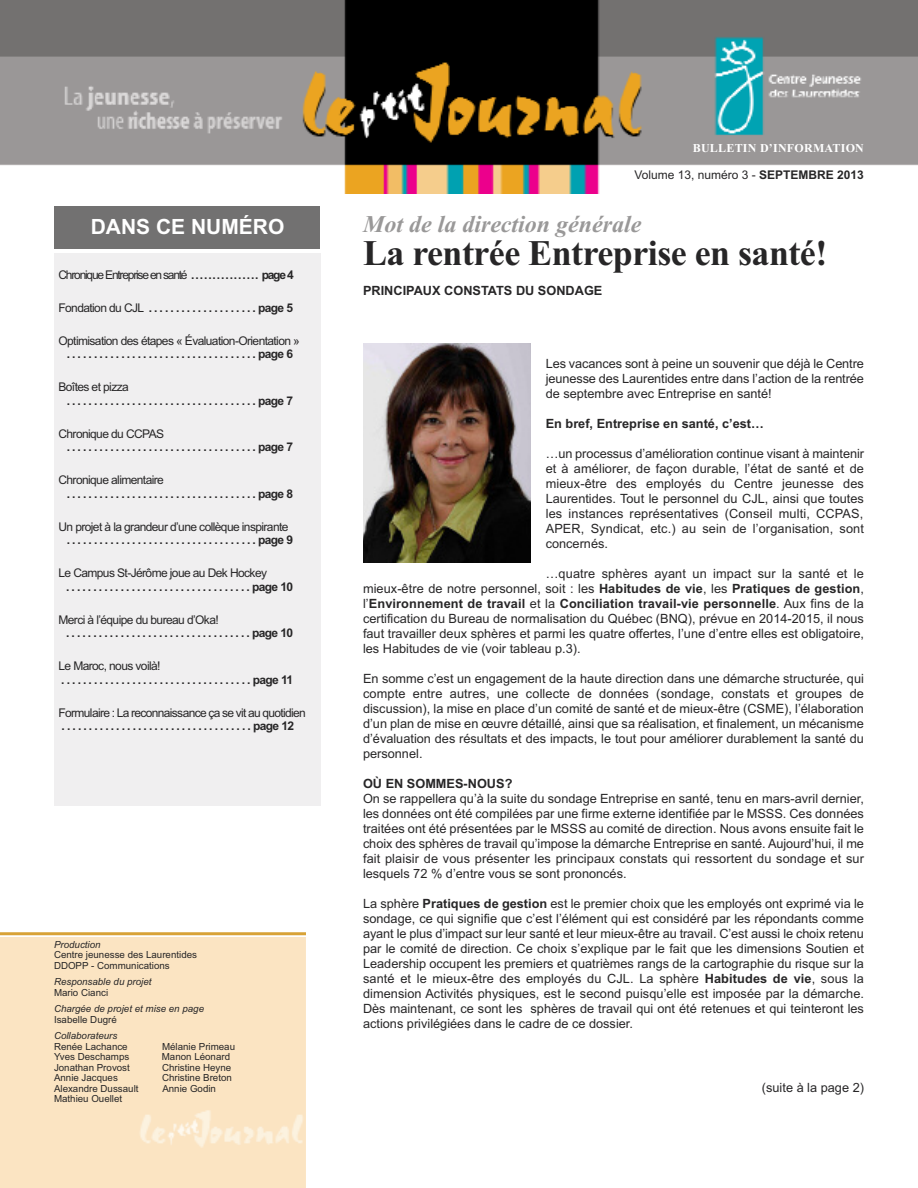
<style>
.page{position:relative;width:918px;height:1188px;background:#fff}
.page>*{position:absolute;margin:0;border:0;box-sizing:border-box;transform-origin:0 0}
.t1{font:700 36px "Times New Roman";letter-spacing:-.015em;color:#272627}
.t2{font:italic 700 24px "Times New Roman";color:#999898}
.t3{font:700 21px "Arial";color:#fff}
.t4{font:12.75px/15px "Arial";color:#272627;text-align:justify}
.t5{font:700 12.75px "Arial";color:#272627}
.t6{font:700 12px "Arial";letter-spacing:-.05em;color:#272627}
.t7{font:12px "Arial";letter-spacing:-.05em;color:#272627}
.t8{font:12px "Arial";letter-spacing:-.1em;color:#272627}
.t9{font:12px "Arial";color:#272627}
.t10{font:700 12px "Times New Roman";letter-spacing:.02em;color:#fff}
.t11{font:9.75px/10.5px "Arial";color:#272627}
.t12{font:italic 9.75px "Arial";color:#272627}
.s1{font-weight:700}
.s2{font-weight:400}
</style>
<div class="page">
<img style="left:0;top:0;width:918px;height:194px">
<div style="left:0;top:937px;width:306px;height:251px;background:#fbe4c2"></div>
<hr style="left:0;top:932px;width:306px;height:3px;background:#d8a236">
<div style="left:54px;top:254px;width:267px;height:552px;background:#f0eff0"></div>
<div style="left:54px;top:206px;width:266px;height:43px;background:#727171"></div>
<img style="left:363px;top:344px;width:168px;height:218px">
<h3 class="t3" style="left:91px;top:215px;width:195px">DANS CE NUMÉRO</h3>
<p class="t8" style="left:58px;top:268px;width:237px">Chronique Entreprise en santé <span class="s1">. . . . . . . . . . . . . . . . page 4</span></p>
<p class="t6" style="left:58px;top:301px;width:236px"><span class="s2">FondationduCJL</span> ....................page5</p>
<p class="t7" style="left:59px;top:334px;width:243px">Optimisation des étapes « Évaluation-Orientation »</p>
<p class="t6" style="left:67px;top:347px;width:228px">...................................page6</p>
<p class="t7" style="left:59px;top:380px;width:72px">Boîtes et pizza</p>
<p class="t6" style="left:67px;top:394px;width:228px">...................................page7</p>
<p class="t7" style="left:59px;top:427px;width:107px">Chronique du CCPAS</p>
<p class="t6" style="left:67px;top:440px;width:228px">...................................page7</p>
<p class="t7" style="left:59px;top:473px;width:107px">Chronique alimentaire</p>
<p class="t6" style="left:67px;top:487px;width:228px">...................................page8</p>
<p class="t7" style="left:59px;top:520px;width:232px">Un projet à la grandeur d’une collèque inspirante</p>
<p class="t6" style="left:67px;top:533px;width:228px">...................................page9</p>
<p class="t7" style="left:59px;top:566px;width:210px">Le Campus St-Jérôme joue au Dek Hockey</p>
<p class="t6" style="left:66px;top:580px;width:229px">..................................page10</p>
<p class="t7" style="left:59px;top:613px;width:162px">Merci à l’équipe du bureau d’Oka!</p>
<p class="t6" style="left:66px;top:626px;width:229px">..................................page10</p>
<p class="t7" style="left:59px;top:659px;width:104px">Le Maroc, nous voilà!</p>
<p class="t6" style="left:61px;top:673px;width:233px">...................................page11</p>
<p class="t7" style="left:59px;top:706px;width:249px">Formulaire : La reconnaissance ça se vit au quotidien</p>
<p class="t6" style="left:62px;top:719px;width:234px">...................................page12</p>
<p class="t12" style="left:54px;top:939px;width:48px">Production</p>
<p class="t11" style="left:54px;top:949px;width:145px">Centre jeunesse des Laurentides<br>DDOPP - Communications</p>
<p class="t12" style="left:54px;top:976px;width:99px">Responsable du projet</p>
<p class="t11" style="left:54px;top:987px;width:56px">Mario Cianci</p>
<p class="t12" style="left:54px;top:1003px;width:152px">Chargée de projet et mise en page</p>
<p class="t11" style="left:54px;top:1014px;width:64px">Isabelle Dugré</p>
<p class="t12" style="left:54px;top:1030px;width:65px">Collaborateurs</p>
<p class="t11" style="left:54px;top:1041px;width:75px">Renée Lachance</p>
<p class="t11" style="left:162px;top:1041px;width:75px">Mélanie Primeau</p>
<p class="t11" style="left:54px;top:1051px;width:77px">Yves Deschamps</p>
<p class="t11" style="left:162px;top:1051px;width:70px">Manon Léonard</p>
<p class="t11" style="left:54px;top:1062px;width:77px">Jonathan Provost</p>
<p class="t11" style="left:162px;top:1062px;width:71px">Christine Heyne</p>
<p class="t11" style="left:54px;top:1072px;width:65px">Annie Jacques</p>
<p class="t11" style="left:162px;top:1072px;width:71px">Christine Breton</p>
<p class="t11" style="left:54px;top:1083px;width:86px">Alexandre Dussault</p>
<p class="t11" style="left:162px;top:1083px;width:55px">Annie Godin</p>
<p class="t11" style="left:54px;top:1093px;width:70px">Mathieu Ouellet</p>
<p class="t10" style="left:693px;top:141px;width:173px">BULLETIN D’INFORMATION</p>
<p class="t9" style="left:635px;top:168px;width:231px">Volume 13, numéro 3 - <span class="s1">SEPTEMBRE 2013</span></p>
<h2 class="t2" style="left:363px;top:210px;width:280px">Mot de la direction générale</h2>
<h1 class="t1" style="left:363px;top:232px;width:466px">La rentrée Entreprise en santé!</h1>
<p class="t5" style="left:363px;top:283px;width:241px">PRINCIPAUX CONSTATS DU SONDAGE</p>
<p class="t4" style="left:546px;top:356px;width:320px">Les vacances sont à peine un souvenir que déjà le Centre jeunesse des Laurentides entre dans l’action de la rentrée de septembre avec Entreprise en santé!</p>
<p class="t5" style="left:546px;top:416px;width:220px">En bref, Entreprise en santé, c’est…</p>
<p class="t4" style="left:546px;top:446px;width:320px">…un processus d’amélioration continue visant à maintenir et à améliorer, de façon durable, l’état de santé et de mieux-être des employés du Centre jeunesse des Laurentides. Tout le personnel du CJL, ainsi que toutes les instances représentatives (Conseil multi, CCPAS, APER, Syndicat, etc.) au sein de l’organisation, sont concernés.</p>
<p class="t4" style="left:363px;top:566px;width:502px;text-indent:183px">…quatre sphères ayant un impact sur la santé et le mieux-être de notre personnel, soit : les <span class="s1">Habitudes de vie</span>, les <span class="s1">Pratiques de gestion</span>, l’<span class="s1">Environnement de travail</span> et la <span class="s1">Conciliation travail-vie personnelle</span>. Aux fins de la certification du Bureau de normalisation du Québec (BNQ), prévue en 2014-2015, il nous faut travailler deux sphères et parmi les quatre offertes, l’une d’entre elles est obligatoire, les Habitudes de vie (voir tableau p.3).</p>
<p class="t4" style="left:363px;top:671px;width:502px">En somme c’est un engagement de la haute direction dans une démarche structurée, qui compte entre autres, une collecte de données (sondage, constats et groupes de discussion), la mise en place d’un comité de santé et de mieux-être (CSME), l’élaboration d’un plan de mise en œuvre détaillé, ainsi que sa réalisation, et finalement, un mécanisme d’évaluation des résultats et des impacts, le tout pour améliorer durablement la santé du personnel.</p>
<p class="t5" style="left:363px;top:776px;width:151px">OÙ EN SOMMES-NOUS?</p>
<p class="t4" style="left:363px;top:791px;width:503px">On se rappellera qu’à la suite du sondage Entreprise en santé, tenu en mars-avril dernier, les données ont été compilées par une firme externe identifiée par le MSSS. Ces données traitées ont été présentées par le MSSS au comité de direction. Nous avons ensuite fait le choix des sphères de travail qu’impose la démarche Entreprise en santé. Aujourd’hui, il me fait plaisir de vous présenter les principaux constats qui ressortent du sondage et sur lesquels 72 % d’entre vous se sont prononcés.</p>
<p class="t4" style="left:363px;top:896px;width:503px">La sphère <span class="s1">Pratiques de gestion</span> est le premier choix que les employés ont exprimé via le sondage, ce qui signifie que c’est l’élément qui est considéré par les répondants comme ayant le plus d’impact sur leur santé et leur mieux-être au travail. C’est aussi le choix retenu par le comité de direction. Ce choix s’explique par le fait que les dimensions Soutien et Leadership occupent les premiers et quatrièmes rangs de la cartographie du risque sur la santé et le mieux-être des employés du CJL. La sphère <span class="s1">Habitudes de vie</span>, sous la dimension Activités physiques, est le second puisqu’elle est imposée par la démarche.<br>Dès maintenant, ce sont les sphères de travail qui ont été retenues et qui teinteront les actions privilégiées dans le cadre de ce dossier.</p>
<p class="t4" style="left:762px;top:1080px;width:104px">(suite à la page 2)</p>
</div>
